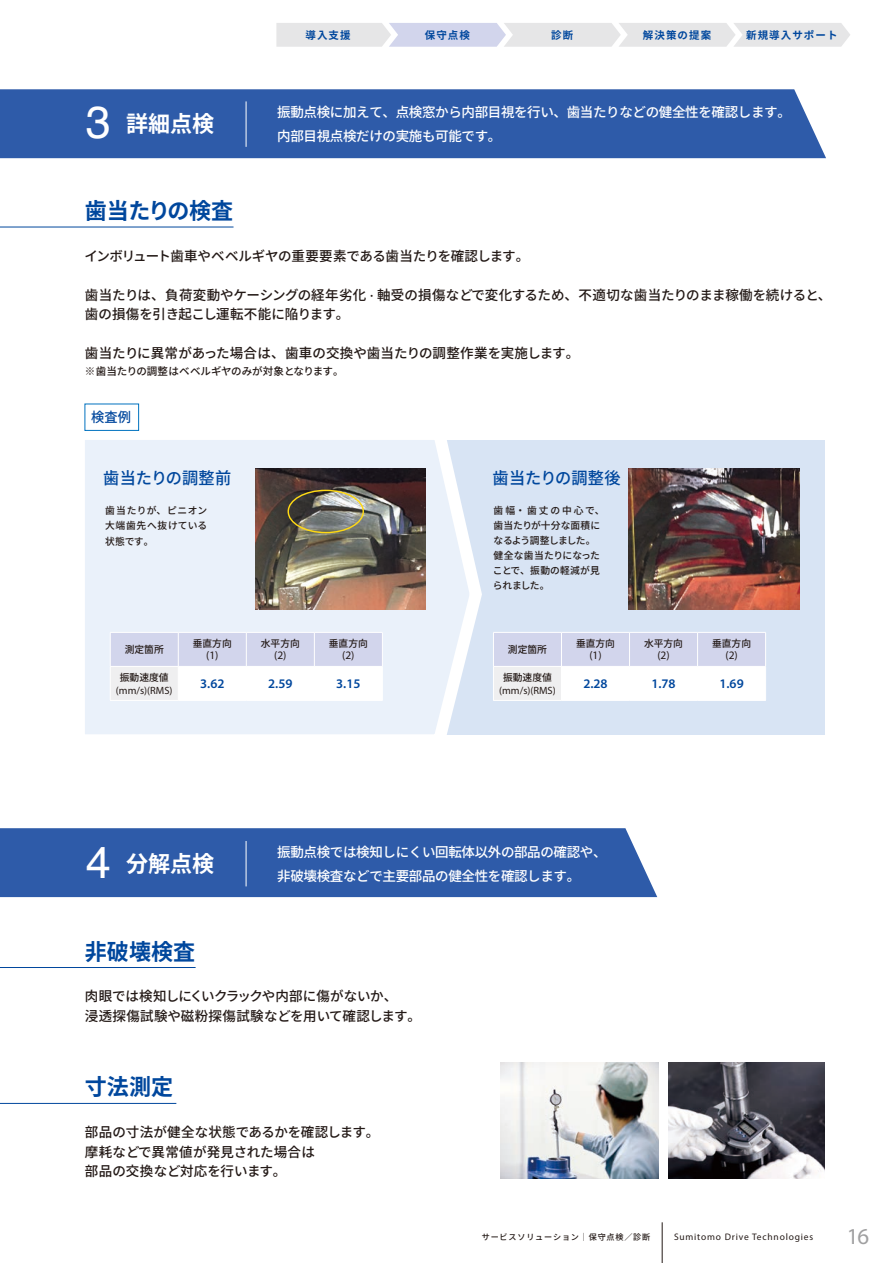
<style>
.page{position:relative;width:893px;height:1263px;background:#fff}
.page>*{position:absolute;margin:0;border:0;box-sizing:border-box;transform-origin:0 0}
.t1{font:45px "Helvetica";color:#fff}
.t2{font:22.8px "Myriad Pro";color:#a0a0a1}
.t3{font:700 22.5px "Noto Sans CJ Kjp";color:#00479d}
.t4{font:700 22.5px "Noto Sans CJ Kjp";color:#fff}
.t5{font:500 16.5px "Noto Sans CJ Kjp";letter-spacing:.005em;color:#00479d}
.t6{font:500 13.5px/19.5px "Noto Sans CJ Kjp";color:#231916}
.t7{font:500 13.5px/24px "Noto Sans CJ Kjp";letter-spacing:-.025em;color:#fff}
.t8{font:500 13.5px "Noto Sans CJ Kjp";letter-spacing:-.03em;color:#231916}
.t9{font:500 13.5px "Noto Sans CJ Kjp";color:#00479d}
.t10{font:600 13.2px "Myriad Pro";color:#00479d}
.t11{font:11.4px "Myriad Pro";color:#231916}
.t12{font:500 10.5px "Noto Sans CJ Kjp";letter-spacing:-.005em;color:#231916}
.t13{font:700 10.5px "Noto Sans CJ Kjp";letter-spacing:.1em;color:#00479d}
.t14{font:10.5px "Myriad Pro";color:#231916}
.t15{font:500 9.75px/15px "Noto Sans CJ Kjp";color:#231916}
.t16{font:500 9.75px/15px "Noto Sans CJ Kjp";letter-spacing:.065em;color:#231916}
.t17{font:9.45px "Myriad Pro";letter-spacing:.085em;color:#231916}
.t18{font:500 8.1px "Noto Sans CJ Kjp";letter-spacing:.1em;color:#231916}
.s1{font-family:"Myriad Pro";font-weight:400;font-size:15.75px}
</style>
<div class="page">
<div style="left:388px;top:440px;width:437px;height:295px;background:#d8e4f4"></div>
<svg style="left:84px;top:420px;width:398px;height:315px"></svg>
<img style="left:255px;top:469px;width:171px;height:140px">
<img style="left:628px;top:469px;width:171px;height:140px">
<img style="left:501px;top:1063px;width:158px;height:115px">
<img style="left:669px;top:1063px;width:156px;height:115px">
<div style="left:0;top:89px;width:826px;height:69px;background:#2e5ba9"></div>
<div style="left:0;top:828px;width:657px;height:69px;background:#2e5ba9"></div>
<hr style="left:246px;top:101px;width:1px;height:46px;background:#fff">
<hr style="left:246px;top:841px;width:1px;height:45px;background:#fff">
<hr style="left:0;top:227px;width:234px;height:1px;background:#00479d">
<hr style="left:0;top:967px;width:196px;height:1px;background:#00479d">
<hr style="left:0;top:1103px;width:176px;height:1px;background:#00479d">
<svg style="left:276px;top:23px;width:574px;height:24px"></svg>
<svg style="left:111px;top:633px;width:271px;height:67px"></svg>
<hr style="left:110px;top:632px;width:68px;height:1px;background:#fff">
<hr style="left:110px;top:632px;width:1px;height:34px;background:#fff">
<hr style="left:178px;top:632px;width:68px;height:1px;background:#fff">
<hr style="left:178px;top:632px;width:1px;height:34px;background:#fff">
<hr style="left:246px;top:632px;width:68px;height:1px;background:#fff">
<hr style="left:246px;top:632px;width:1px;height:34px;background:#fff">
<hr style="left:314px;top:632px;width:69px;height:1px;background:#fff">
<hr style="left:314px;top:632px;width:1px;height:34px;background:#fff">
<hr style="left:382px;top:632px;width:1px;height:34px;background:#fff">
<hr style="left:110px;top:666px;width:68px;height:1px;background:#fff">
<hr style="left:110px;top:667px;width:1px;height:33px;background:#fff">
<hr style="left:178px;top:666px;width:68px;height:1px;background:#fff">
<hr style="left:178px;top:667px;width:1px;height:33px;background:#fff">
<hr style="left:246px;top:666px;width:68px;height:1px;background:#fff">
<hr style="left:246px;top:667px;width:1px;height:33px;background:#fff">
<hr style="left:314px;top:666px;width:69px;height:1px;background:#fff">
<hr style="left:314px;top:667px;width:1px;height:33px;background:#fff">
<hr style="left:382px;top:667px;width:1px;height:33px;background:#fff">
<hr style="left:110px;top:700px;width:68px;height:1px;background:#fff">
<hr style="left:178px;top:700px;width:68px;height:1px;background:#fff">
<hr style="left:246px;top:700px;width:68px;height:1px;background:#fff">
<hr style="left:314px;top:700px;width:69px;height:1px;background:#fff">
<svg style="left:494px;top:633px;width:271px;height:67px"></svg>
<hr style="left:493px;top:632px;width:68px;height:1px;background:#fff">
<hr style="left:493px;top:632px;width:1px;height:34px;background:#fff">
<hr style="left:561px;top:632px;width:68px;height:1px;background:#fff">
<hr style="left:561px;top:632px;width:1px;height:34px;background:#fff">
<hr style="left:629px;top:632px;width:69px;height:1px;background:#fff">
<hr style="left:629px;top:632px;width:1px;height:34px;background:#fff">
<hr style="left:698px;top:632px;width:68px;height:1px;background:#fff">
<hr style="left:697px;top:632px;width:1px;height:34px;background:#fff">
<hr style="left:765px;top:632px;width:1px;height:34px;background:#fff">
<hr style="left:493px;top:666px;width:68px;height:1px;background:#fff">
<hr style="left:493px;top:667px;width:1px;height:33px;background:#fff">
<hr style="left:561px;top:666px;width:68px;height:1px;background:#fff">
<hr style="left:561px;top:667px;width:1px;height:33px;background:#fff">
<hr style="left:629px;top:666px;width:69px;height:1px;background:#fff">
<hr style="left:629px;top:667px;width:1px;height:33px;background:#fff">
<hr style="left:698px;top:666px;width:68px;height:1px;background:#fff">
<hr style="left:697px;top:667px;width:1px;height:33px;background:#fff">
<hr style="left:765px;top:667px;width:1px;height:33px;background:#fff">
<hr style="left:493px;top:700px;width:68px;height:1px;background:#fff">
<hr style="left:561px;top:700px;width:68px;height:1px;background:#fff">
<hr style="left:629px;top:700px;width:69px;height:1px;background:#fff">
<hr style="left:698px;top:700px;width:68px;height:1px;background:#fff">
<div style="left:85px;top:404px;width:54px;height:27px;border:1px solid #0072bf"></div>
<div style="left:288px;top:490px;width:76px;height:43px;border:1px solid #ffd914;border-radius:50%"></div>
<hr style="left:662px;top:1222px;width:1px;height:41px;background:#231916">
<h1 class="t1" style="left:86px;top:88px;width:27px">3</h1>
<h3 class="t4" style="left:126px;top:111px;width:90px">詳細点検</h3>
<h3 class="t3" style="left:85px;top:198px;width:150px">歯当たりの検査</h3>
<p class="t13" style="left:306px;top:29px;width:47px">導入支援</p>
<p class="t13" style="left:425px;top:29px;width:47px">保守点検</p>
<p class="t13" style="left:551px;top:29px;width:24px">診断</p>
<p class="t13" style="left:643px;top:29px;width:70px">解決策の提案</p>
<p class="t13" style="left:746px;top:29px;width:93px">新規導入サポート</p>
<p class="t7" style="left:277px;top:101px;width:515px">振動点検に加えて、点検窓から内部目視を行い、歯当たりなどの健全性を確認します。内部目視点検だけの実施も可能です。</p>
<p class="t8" style="left:84px;top:248px;width:446px">インボリュート歯車やベベルギヤの重要要素である歯当たりを確認します。</p>
<p class="t6" style="left:85px;top:285px;width:748px">歯当たりは、負荷変動やケーシングの経年劣化 <span class="s1">·</span> 軸受の損傷などで変化するため、不適切な歯当たりのまま稼働を続けると、歯の損傷を引き起こし運転不能に陥ります。</p>
<p class="t6" style="left:85px;top:344px;width:496px">歯当たりに異常があった場合は、歯車の交換や歯当たりの調整作業を実施します。</p>
<p class="t12" style="left:85px;top:365px;width:260px">※歯当たりの調整はベベルギヤのみが対象となります。</p>
<p class="t9" style="left:91px;top:409px;width:41px">検査例</p>
<p class="t5" style="left:103px;top:468px;width:130px">歯当たりの調整前</p>
<p class="t5" style="left:493px;top:468px;width:130px">歯当たりの調整後</p>
<p class="t16" style="left:105px;top:503px;width:104px">歯当たりが、ピニオン大端歯先へ抜けている</p>
<p class="t15" style="left:105px;top:534px;width:50px">状態です。</p>
<p class="t15" style="left:493px;top:503px;width:113px">歯幅・歯丈の中心で、歯当たりが十分な面積になるよう調整しました。健全な歯当たりになったことで、振動の軽減が見られました。</p>
<p class="t15" style="left:125px;top:642px;width:40px">測定箇所</p>
<p class="t15" style="left:193px;top:636px;width:40px">垂直方向</p>
<p class="t11" style="left:206px;top:648px;width:14px">(1)</p>
<p class="t15" style="left:261px;top:636px;width:40px">水平方向</p>
<p class="t11" style="left:274px;top:648px;width:14px">(2)</p>
<p class="t15" style="left:329px;top:636px;width:40px">垂直方向</p>
<p class="t11" style="left:342px;top:648px;width:14px">(2)</p>
<p class="t15" style="left:508px;top:642px;width:40px">測定箇所</p>
<p class="t15" style="left:576px;top:636px;width:40px">垂直方向</p>
<p class="t11" style="left:589px;top:648px;width:14px">(1)</p>
<p class="t15" style="left:644px;top:636px;width:40px">水平方向</p>
<p class="t11" style="left:657px;top:648px;width:14px">(2)</p>
<p class="t15" style="left:712px;top:636px;width:40px">垂直方向</p>
<p class="t11" style="left:725px;top:648px;width:14px">(2)</p>
<p class="t15" style="left:120px;top:670px;width:50px">振動速度値</p>
<p class="t14" style="left:116px;top:684px;width:58px">(mm/s)(RMS)</p>
<p class="t10" style="left:200px;top:675px;width:26px">3.62</p>
<p class="t10" style="left:268px;top:675px;width:26px">2.59</p>
<p class="t10" style="left:336px;top:675px;width:26px">3.15</p>
<p class="t15" style="left:503px;top:670px;width:50px">振動速度値</p>
<p class="t14" style="left:499px;top:684px;width:58px">(mm/s)(RMS)</p>
<p class="t10" style="left:583px;top:675px;width:26px">2.28</p>
<p class="t10" style="left:651px;top:675px;width:26px">1.78</p>
<p class="t10" style="left:719px;top:675px;width:26px">1.69</p>
<h1 class="t1" style="left:86px;top:827px;width:27px">4</h1>
<h3 class="t4" style="left:126px;top:851px;width:90px">分解点検</h3>
<h3 class="t3" style="left:85px;top:938px;width:112px">非破壊検査</h3>
<p class="t7" style="left:277px;top:840px;width:331px">振動点検では検知しにくい回転体以外の部品の確認や、非破壊検査などで主要部品の健全性を確認します。</p>
<p class="t6" style="left:85px;top:987px;width:337px">肉眼では検知しにくいクラックや内部に傷がないか、<br>浸透探傷試験や磁粉探傷試験などを用いて確認します。</p>
<h3 class="t3" style="left:85px;top:1074px;width:90px">寸法測定</h3>
<p class="t6" style="left:85px;top:1123px;width:296px">部品の寸法が健全な状態であるかを確認します。摩耗などで異常値が発見された場合は<br>部品の交換など対応を行います。</p>
<p class="t18" style="left:482px;top:1232px;width:170px">サービスソリューション｜保守点検／診断</p>
<p class="t17" style="left:674px;top:1231px;width:141px">Sumitomo Drive Technologies</p>
<h2 class="t2" style="left:847px;top:1222px;width:24px">16</h2>
</div>
